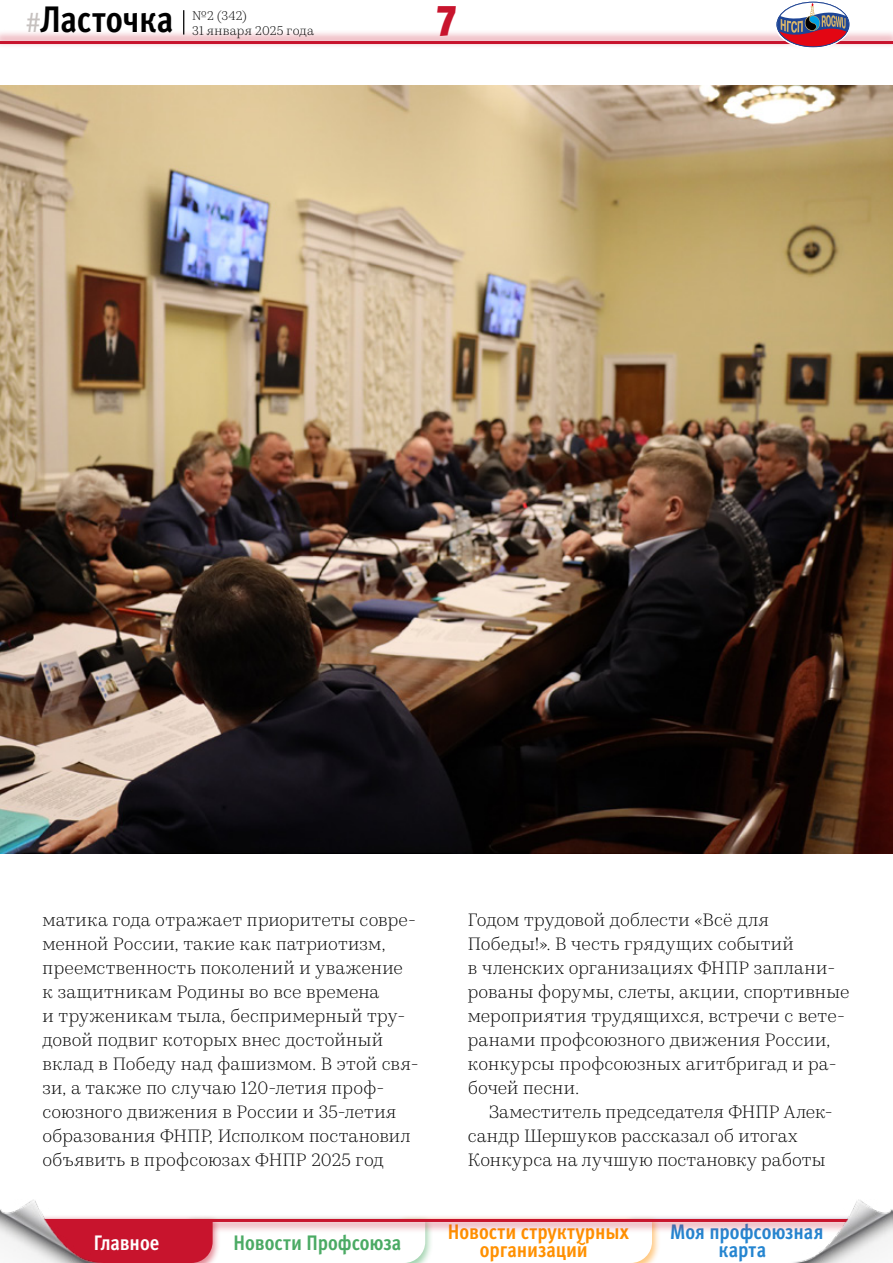
<style>
.page{position:relative;width:893px;height:1263px;background:#fff}
.page>*{position:absolute;margin:0;border:0;box-sizing:border-box;transform-origin:0 0}
.t1{font:900 condensed 43.5px "Meta Pro";color:#c8142d}
.t2{font:700 condensed 36.9px "Meta Pro";letter-spacing:-.005em;color:#000}
.t3{font:700 condensed 21px/18px "Meta Pro";color:#ff9000;text-align:center}
.t4{font:700 condensed 21px/18px "Meta Pro";letter-spacing:-.005em;color:#2585d0;text-align:center}
.t5{font:700 condensed 21px "Meta Pro";color:#4baa64}
.t6{font:700 condensed 21px "Meta Pro";letter-spacing:-.005em;color:#fff}
.t7{font:300 18px/24px "Kazimir Text";letter-spacing:.01em;color:#000}
.t8{font:300 12.75px/15px "Kazimir Text";letter-spacing:.02em;color:#000}
.s1{font-weight:400;font-stretch:normal;font-size:27px;color:#c6c1bf}
</style>
<div class="page">
<img style="left:0;top:85px;width:893px;height:769px">
<svg style="left:104px;top:1234px;width:555px;height:29px"></svg>
<div style="left:0;top:29px;width:893px;height:20px;background:#c8142d;opacity:.3"></div>
<hr style="left:0;top:41px;width:893px;height:3px;background:#c8142d">
<div style="left:0;top:1214px;width:893px;height:20px;background:#c8142d;opacity:.3"></div>
<hr style="left:0;top:1219px;width:893px;height:3px;background:#c8142d">
<svg style="left:183px;top:10px;width:1px;height:25px"></svg>
<svg style="left:775px;top:2px;width:75px;height:46px"></svg>
<div style="left:775px;top:0;width:75px;height:48px;border:1px solid #fff;border-radius:50%"></div>
<img style="left:0;top:1199px;width:104px;height:64px">
<img style="left:789px;top:1199px;width:104px;height:64px">
<h2 class="t2" style="left:26px;top:-9px;width:149px"><span class="s1">#</span>Ласточка</h2>
<p class="t8" style="left:192px;top:7px;width:123px">№2 (342)<br>31 января 2025 года</p>
<h1 class="t1" style="left:437px;top:-14px;width:21px">7</h1>
<p class="t7" style="left:43px;top:907px;width:378px">матика года отражает приоритеты совре&shy;менной России, такие как патриотизм, преемственность поколений и уважение<br>к защитникам Родины во все времена<br>и труженикам тыла, беспримерный тру&shy;довой подвиг которых внес достойный вклад в Победу над фашизмом. В этой свя&shy;зи, а также по случаю 120‑летия проф&shy;союзного движения в России и 35‑летия образования ФНПР, Исполком постановил объявить в проф союзах ФНПР 2025 год</p>
<p class="t7" style="left:468px;top:907px;width:383px">Годом трудовой доблести «Всё для Победы!». В честь грядущих событий<br>в членских организациях ФНПР заплани&shy;рованы форумы, слеты, акции, спортивные мероприятия трудящихся, встречи с вете&shy;ранами проф союзного движения России, конкурсы проф союзных агитбригад и ра&shy;бочей песни.</p>
<p class="t7" style="left:468px;top:1099px;width:364px;text-indent:21px">Заместитель председателя ФНПР Алек&shy;сандр Шершуков рассказал об итогах<br>Конкурса на лучшую постановку работы</p>
<p class="t6" style="left:94px;top:1226px;width:67px">Главное</p>
<p class="t5" style="left:234px;top:1226px;width:169px">Новости Профсоюза</p>
<p class="t3" style="left:448px;top:1222px;width:182px">Новости структурных организаций</p>
<p class="t4" style="left:670px;top:1222px;width:155px">Моя профсоюзная карта</p>
</div>
